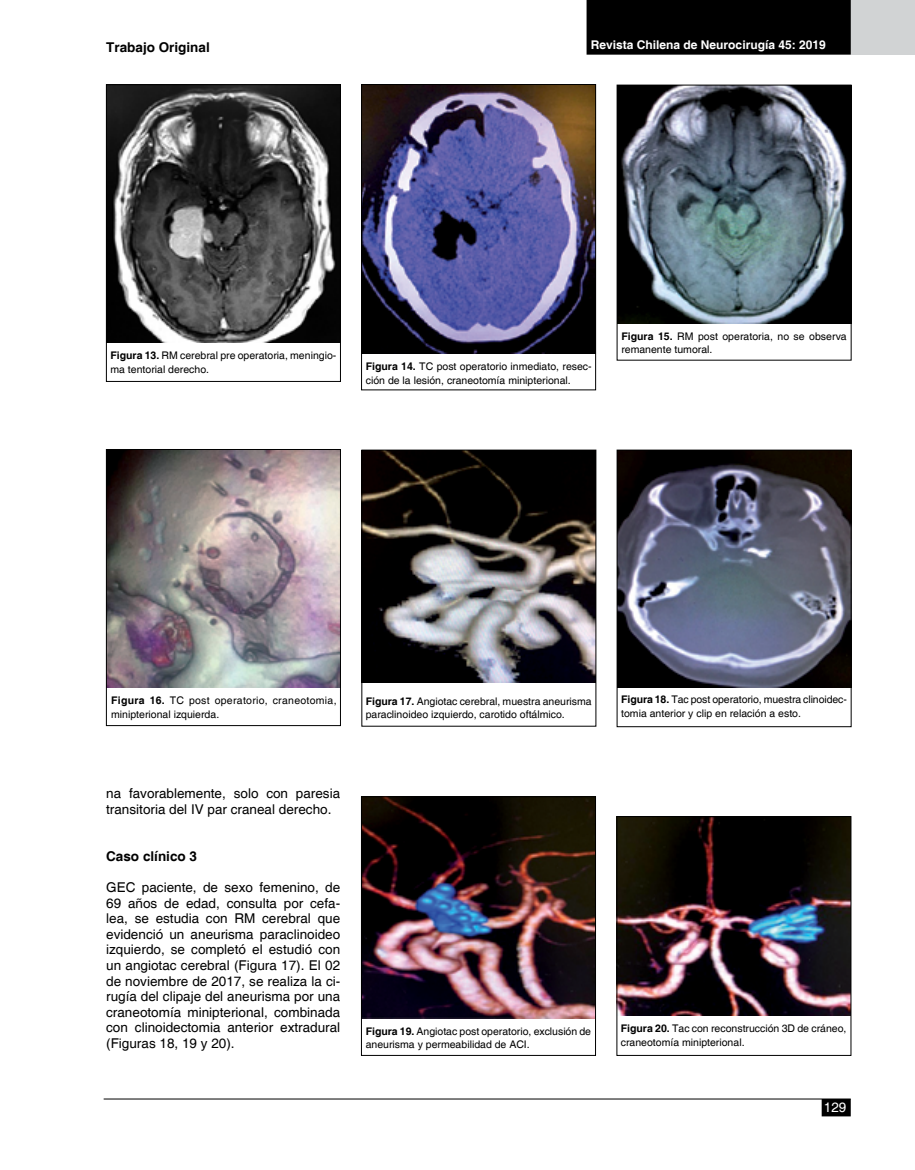
<style>
.page{position:relative;width:915px;height:1170px;background:#fff}
.page>*{position:absolute;margin:0;border:0;box-sizing:border-box;transform-origin:0 0}
.t1{font:13.5px/15.6px "Helvetica";color:#000}
.t2{font:700 13.5px "Helvetica";color:#000}
.t3{font:13.5px "Helvetica";color:#fff}
.t4{font:700 12px "Helvetica";color:#fff}
.t5{font:10.5px/13.5px "Helvetica";color:#000}
.t6{font:10.5px/13.5px "Helvetica";letter-spacing:.025em;color:#000}
.s1{font-weight:700}
</style>
<div class="page">
<div style="left:822px;top:1099px;width:27px;height:16px;background:#000"></div>
<div style="left:821px;top:1098px;width:29px;height:18px;border:2px solid #000"></div>
<hr style="left:104px;top:1098px;width:746px;height:1px;background:#000">
<div style="left:586px;top:0;width:264px;height:55px;background:#000"></div>
<div style="left:850px;top:0;width:64px;height:55px;background:#d1d3d4"></div>
<img style="left:108px;top:86px;width:230px;height:257px">
<div style="left:106px;top:84px;width:234px;height:297px;border:1px solid #000"></div>
<img style="left:363px;top:86px;width:230px;height:268px">
<div style="left:361px;top:84px;width:234px;height:306px;border:1px solid #000"></div>
<img style="left:618px;top:87px;width:231px;height:237px">
<div style="left:616px;top:85px;width:235px;height:275px;border:1px solid #000"></div>
<img style="left:108px;top:451px;width:230px;height:236px">
<div style="left:106px;top:449px;width:234px;height:276px;border:1px solid #000"></div>
<img style="left:363px;top:452px;width:231px;height:230px">
<div style="left:361px;top:450px;width:235px;height:276px;border:1px solid #000"></div>
<img style="left:618px;top:452px;width:231px;height:235px">
<div style="left:616px;top:450px;width:235px;height:276px;border:1px solid #000"></div>
<img style="left:363px;top:798px;width:230px;height:220px">
<div style="left:361px;top:796px;width:234px;height:259px;border:1px solid #000"></div>
<img style="left:618px;top:818px;width:230px;height:197px">
<div style="left:616px;top:816px;width:234px;height:239px;border:1px solid #000"></div>
<p class="t2" style="left:106px;top:39px;width:105px">Trabajo Original</p>
<p class="t4" style="left:590px;top:38px;width:236px">Revista Chilena de Neurocirugía 45: 2019</p>
<p class="t5" style="left:110px;top:349px;width:227px"><span class="s1">Figura 13.</span> RM cerebral pre operatoria, meningio&shy;ma tentorial derecho.</p>
<p class="t5" style="left:365px;top:360px;width:227px"><span class="s1">Figura 14.</span> TC post operatorio inmediato, resec&shy;ción de la lesión, craneotomía minipterional.</p>
<p class="t5" style="left:621px;top:330px;width:227px"><span class="s1">Figura 15.</span> RM post operatoria, no se observa remanente tumoral.</p>
<p class="t6" style="left:111px;top:694px;width:227px"><span class="s1">Figura 16.</span> TC post operatorio, craneotomia, minipterional izquierda.</p>
<p class="t5" style="left:365px;top:694px;width:227px"><span class="s1">Figura 17.</span> Angiotac cerebral, muestra aneurisma paraclinoideo izquierdo, carotido oftálmico.</p>
<p class="t5" style="left:621px;top:693px;width:227px"><span class="s1">Figura 18.</span> Tac post operatorio, muestra clinoidec&shy;tomia anterior y clip en relación a esto.</p>
<p class="t1" style="left:106px;top:786px;width:235px">na favorablemente, solo con paresia transitoria del IV par craneal derecho.</p>
<p class="t2" style="left:106px;top:847px;width:92px">Caso clínico 3</p>
<p class="t1" style="left:106px;top:879px;width:235px;text-align:justify">GEC paciente, de sexo femenino, de 69 años de edad, consulta por cefa&shy;lea, se estudia con RM cerebral que evidenció un aneurisma paraclinoideo izquierdo, se completó el estudió con un angiotac cerebral (Figura 17). El 02 de noviembre de 2017, se realiza la ci&shy;rugía del clipaje del aneurisma por una craneotomía minipterional, combinada con clinoidectomia anterior extradural (Figuras 18, 19 y 20).</p>
<p class="t5" style="left:365px;top:1024px;width:227px"><span class="s1">Figura 19.</span> Angiotac post operatorio, exclusión de aneurisma y permeabilidad de ACI.</p>
<p class="t5" style="left:620px;top:1021px;width:227px"><span class="s1">Figura 20.</span> Tac con reconstrucción 3D de cráneo, craneotomía minipterional.</p>
<p class="t3" style="left:823px;top:1099px;width:24px">129</p>
</div>
